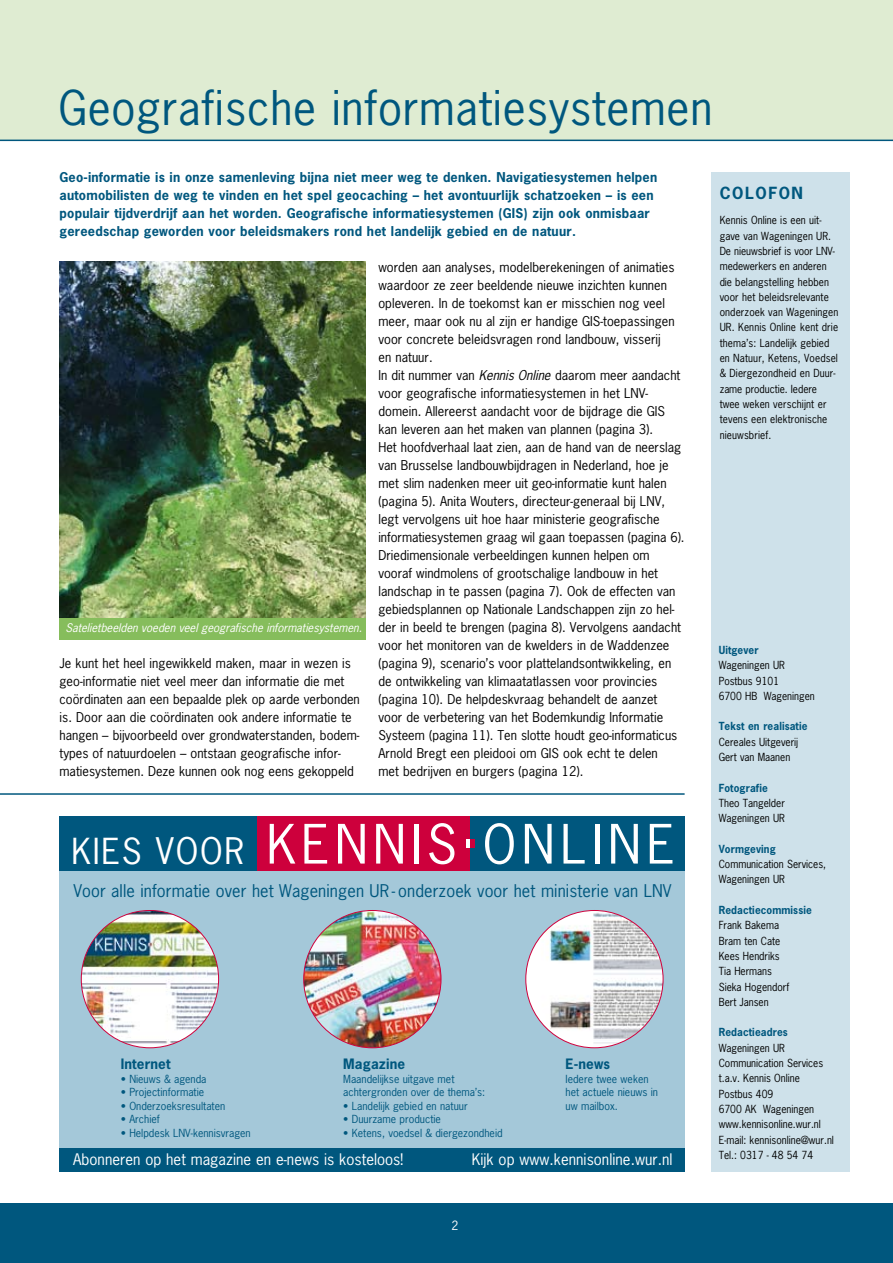
<style>
.page{position:relative;width:893px;height:1263px;background:#fff}
.page>*{position:absolute;margin:0;border:0;box-sizing:border-box;transform-origin:0 0}
.t1{font:51px "News Gothic Std";letter-spacing:.105em;color:#fff}
.t2{font:45px "News Gothic Std";letter-spacing:.015em;color:#00577e}
.t3{font:16.5px "News Gothic Std";letter-spacing:.005em;color:#00577e}
.t4{font:700 15.75px "News Gothic Std";letter-spacing:.1em;color:#00577e}
.t5{font:15px "News Gothic Std";letter-spacing:.005em;color:#fff}
.t6{font:700 13.5px "News Gothic Std";letter-spacing:.01em;color:#00577e}
.t7{font:12.75px/18px "News Gothic Std";letter-spacing:.005em;color:#000}
.t8{font:700 12.75px/18px "News Gothic Std";letter-spacing:.015em;color:#00577e}
.t9{font:italic 11.25px "News Gothic Std";color:#fff}
.t10{font:10.5px/15.3px "News Gothic Std";color:#000;scale:.96 1}
.t11{font:10.5px/13.5px "News Gothic Std";color:#00577e}
.t12{font:700 10.5px "News Gothic Std";letter-spacing:.01em;color:#00577e;scale:.96 1}
.s1{font-style:italic}
.s2{font-size:33.75px}
.s3{font-size:34.5px}
</style>
<div class="page">
<div style="left:59px;top:864px;width:626px;height:289px;background:#a4c8d9"></div>
<div style="left:468px;top:816px;width:217px;height:55px;background:#00577e"></div>
<img style="left:60px;top:261px;width:306px;height:357px">
<div style="left:0;top:0;width:893px;height:140px;background:#dfecd2"></div>
<div style="left:0;top:1203px;width:893px;height:60px;background:#00577e"></div>
<div style="left:60px;top:618px;width:306px;height:21px;background:#86bd5c"></div>
<hr style="left:0;top:140px;width:893px;height:1px;background:#00577e">
<hr style="left:0;top:793px;width:685px;height:2px;background:#00577e">
<div style="left:712px;top:172px;width:138px;height:999px;background:#cee1ea"></div>
<div style="left:255px;top:816px;width:215px;height:55px;background:#cd003c"></div>
<div style="left:59px;top:816px;width:198px;height:55px;background:#00577e"></div>
<svg style="left:466px;top:840px;width:8px;height:8px"></svg>
<div style="left:59px;top:1148px;width:626px;height:23px;background:#00577e"></div>
<img style="left:81px;top:910px;width:138px;height:138px;border-radius:50%">
<img style="left:304px;top:910px;width:137px;height:138px;border-radius:50%">
<img style="left:526px;top:910px;width:137px;height:138px;border-radius:50%">
<h2 class="t2" style="left:58px;top:79px;width:655px">Geografische informatiesystemen</h2>
<p class="t8" style="left:60px;top:168px;width:599px">Geo-informatie is in onze samenleving bijna niet meer weg te denken. Navigatiesystemen helpen automobilisten de weg te vinden en het spel geocaching – het avontuurlijk schatzoeken – is een populair tijdverdrijf aan het worden. Geografische informatiesystemen (GIS) zijn ook onmisbaar gereedschap geworden voor beleidsmakers rond het landelijk gebied en de natuur.</p>
<p class="t9" style="left:66px;top:621px;width:301px">Satelietbeeldenvoedenveelgeografische informatiesystemen.</p>
<p class="t7" style="left:60px;top:654px;width:302px">Je kunt het heel ingewikkeld maken, maar in wezen is geo-informatie niet veel meer dan informatie die met coördinaten aan een bepaalde plek op aarde verbonden is. Door aan die coördinaten ook andere informatie te hangen – bijvoorbeeld over grondwaterstanden, bodem&shy;types of natuurdoelen – ontstaan geografische infor&shy;matiesystemen. Deze kunnen ook nog eens gekoppeld</p>
<p class="t7" style="left:378px;top:258px;width:308px">worden aan analyses, modelberekeningen of animaties waardoor ze zeer beeldende nieuwe inzichten kunnen opleveren. In de toekomst kan er misschien nog veel meer, maar ook nu al zijn er handige GIS-toepassingen voor concrete beleidsvragen rond landbouw, visserij<br>en natuur.<br>In dit nummer van <span class="s1">KennisOnline</span> daarom meer aandacht voor geografische informatiesystemen in het LNV&shy;domein. Allereerst aandacht voor de bijdrage die GIS kan leveren aan het maken van plannen (pagina 3).<br>Het hoofdverhaal laat zien, aan de hand van de neerslag van Brusselse landbouwbijdragen in Nederland, hoe je met slim nadenken meer uit geo-informatie kunt halen (pagina 5). Anita Wouters, directeur-generaal bij LNV, legt vervolgens uit hoe haar ministerie geografische informatiesystemen graag wil gaan toepassen (pagina 6).<br>Driedimensionale verbeeldingen kunnen helpen om vooraf windmolens of grootschalige landbouw in het landschap in te passen (pagina 7). Ook de effecten van gebiedsplannen op Nationale Landschappen zijn zo hel&shy;der in beeld te brengen (pagina 8). Vervolgens aandacht voor het monitoren van de kwelders in de Waddenzee (pagina 9), scenario’s voor plattelandsontwikkeling, en de ontwikkeling van klimaatatlassen voor provincies (pagina 10). De helpdeskvraag behandelt de aanzet<br>voor de verbetering van het Bodemkundig Informatie Systeem (pagina 11). Ten slotte houdt geo-informaticus Arnold Bregt een pleidooi om GIS ook echt te delen<br>met bedrijven en burgers (pagina 12).</p>
<h1 class="t1" style="left:71px;top:811px;width:605px"><span class="s2">KIES</span> <span class="s3">VOOR</span> KENNIS ONLINE</h1>
<p class="t3" style="left:73px;top:880px;width:600px">Voor alle informatie over het Wageningen UR - onderzoek voor het ministerie van LNV</p>
<p class="t6" style="left:121px;top:1055px;width:51px">Internet</p>
<p class="t11" style="left:121px;top:1072px;width:87px">• Nieuws &amp; agenda</p>
<p class="t11" style="left:121px;top:1085px;width:85px">• Projectinformatie</p>
<p class="t11" style="left:121px;top:1099px;width:106px">• Onderzoeksresultaten</p>
<p class="t11" style="left:121px;top:1112px;width:41px">• Archief</p>
<p class="t11" style="left:121px;top:1126px;width:131px">• Helpdesk LNV-kennisvragen</p>
<p class="t6" style="left:343px;top:1055px;width:63px">Magazine</p>
<p class="t11" style="left:343px;top:1072px;width:143px">Maandelijkse uitgave met achtergronden over de thema’s:</p>
<p class="t11" style="left:343px;top:1099px;width:126px">• Landelijk gebied en natuur</p>
<p class="t11" style="left:343px;top:1112px;width:99px">• Duurzame productie</p>
<p class="t11" style="left:343px;top:1126px;width:161px">• Ketens, voedsel &amp; diergezondheid</p>
<p class="t6" style="left:566px;top:1055px;width:46px">E-news</p>
<p class="t11" style="left:566px;top:1072px;width:94px">Iedere twee weken het actuele nieuws in uw mailbox.</p>
<p class="t5" style="left:73px;top:1149px;width:332px">Abonneren op het magazine en e-news is kosteloos!</p>
<p class="t5" style="left:472px;top:1149px;width:202px">Kijk op www.kennisonline.wur.nl</p>
<p class="t4" style="left:720px;top:183px;width:85px">COLOFON</p>
<p class="t10" style="left:720px;top:213px;width:125px">Kennis Online is een uit&shy;gave van Wageningen UR.<br>De nieuwsbrief is voor LNV&shy;medewerkers en anderen die belangstelling hebben voor het beleidsrelevante onderzoek van Wageningen<br>UR. Kennis Online kent drie thema’s: Landelijk gebied en Natuur, Ketens, Voedsel &amp; Diergezondheid en Duur&shy;zame productie. Iedere twee weken verschijnt er tevens een elektronische nieuwsbrief.</p>
<p class="t12" style="left:719px;top:643px;width:43px">Uitgever</p>
<p class="t10" style="left:719px;top:657px;width:102px">Wageningen UR<br>Postbus 9101<br>6700 HB Wageningen</p>
<p class="t12" style="left:719px;top:719px;width:94px">Tekst en realisatie</p>
<p class="t10" style="left:719px;top:734px;width:84px">Cereales Uitgeverij<br>Gert van Maanen</p>
<p class="t12" style="left:719px;top:781px;width:53px">Fotografie</p>
<p class="t10" style="left:719px;top:795px;width:71px">Theo Tangelder<br>Wageningen UR</p>
<p class="t12" style="left:719px;top:842px;width:61px">Vormgeving</p>
<p class="t10" style="left:719px;top:856px;width:113px">Communication Services,<br>Wageningen UR</p>
<p class="t12" style="left:719px;top:903px;width:98px">Redactiecommissie</p>
<p class="t10" style="left:719px;top:918px;width:75px">Frank Bakema<br>Bram ten Cate<br>Kees Hendriks<br>Tia Hermans<br>Sieka Hogendorf<br>Bert Jansen</p>
<p class="t12" style="left:719px;top:1025px;width:73px">Redactieadres</p>
<p class="t10" style="left:719px;top:1040px;width:122px">Wageningen UR<br>Communication Services t.a.v. Kennis Online<br>Postbus 409<br>6700 AK Wageningen www.kennisonline.wur.nl<br>E-mail: kennisonline@wur.nl<br>Tel.: 0317 - 48 54 74</p>
</div>
